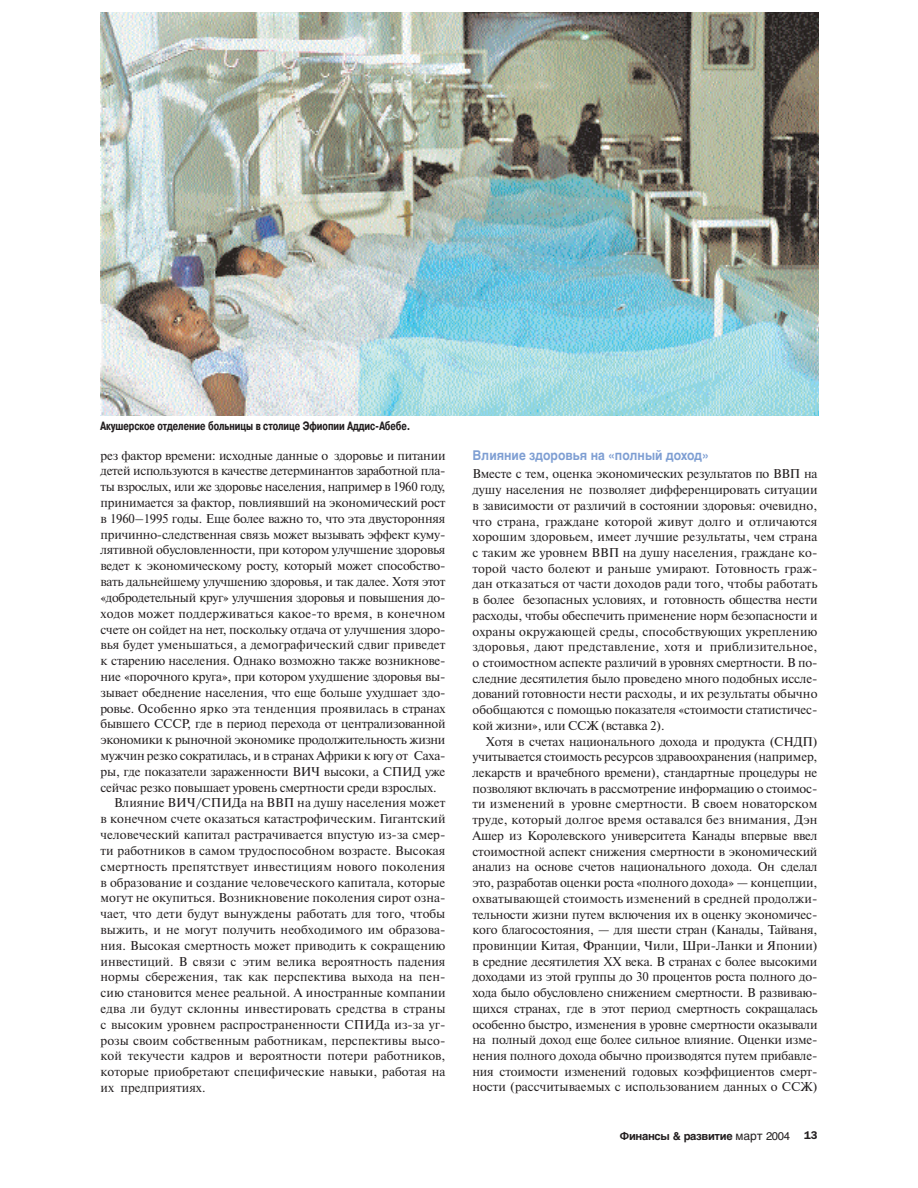
<style>
.page{position:relative;width:918px;height:1188px;background:#fff}
.page>*{position:absolute;margin:0;border:0;box-sizing:border-box;transform-origin:0 0}
.t1{font:700 13.5px "Helvetica Cyr";color:#7f9fd3;scale:.9 1}
.t2{font:12.75px/15.8px "Newton C";color:#231f20;text-align:justify}
.t3{font:12.75px "Newton C";letter-spacing:-.025em;color:#231f20}
.t4{font:12.75px "Newton C";letter-spacing:-.02em;color:#231f20}
.t5{font:700 12px "Pragmatica Cond C";color:#231f20;scale:.9 1}
.t6{font:700 11.25px "Helvetica Cyr";letter-spacing:-.03em;color:#231f20}
.s1{font-family:"Helvetica Cyr Upright";font-weight:400;font-size:12px}
.s2{font-family:"Helvetica Cyr Upright";font-weight:400}
.s3{font-family:"Franklin Gothic";font-weight:600}
</style>
<div class="page">
<img style="left:101px;top:13px;width:718px;height:402px">
<p class="t5" style="left:100px;top:422px;width:346px">Акушерское отделение больницы в столице Эфиопии Аддис-Абебе.</p>
<p class="t2" style="left:100px;top:449px;width:347px">рез фактор времени: исходные данные о здоровье и питании</p>
<p class="t3" style="left:100px;top:467px;width:346px">детей используются в качестве детерминантов заработной пла-</p>
<p class="t3" style="left:100px;top:482px;width:346px">ты взрослых, или же здоровье населения, например в 1960 году,</p>
<p class="t2" style="left:100px;top:496px;width:346px">принимается за фактор, повлиявший на экономический рост</p>
<p class="t2" style="left:100px;top:512px;width:347px">в 1960–1995 годы. Еще более важно то, что эта двусторонняя</p>
<p class="t2" style="left:100px;top:528px;width:347px">причинно-следственная связь может вызывать эффект куму-</p>
<p class="t2" style="left:100px;top:544px;width:347px">лятивной обусловленности, при котором улучшение здоровья</p>
<p class="t2" style="left:100px;top:559px;width:347px">ведет к экономическому росту, который может способство-</p>
<p class="t3" style="left:100px;top:577px;width:346px">вать дальнейшему улучшению здоровья, и так далее. Хотя этот</p>
<p class="t3" style="left:100px;top:593px;width:346px">«добродетельный круг» улучшения здоровья и повышения до-</p>
<p class="t2" style="left:100px;top:607px;width:346px">ходов может поддерживаться какое-то время, в конечном</p>
<p class="t2" style="left:100px;top:623px;width:347px">счете он сойдет на нет, поскольку отдача от улучшения здоро-</p>
<p class="t2" style="left:100px;top:639px;width:347px">вья будет уменьшаться, а демографический сдвиг приведет</p>
<p class="t2" style="left:100px;top:654px;width:347px">к старению населения. Однако возможно также возникнове-</p>
<p class="t2" style="left:100px;top:670px;width:347px">ние «порочного круга», при котором ухудшение здоровья вы-</p>
<p class="t2" style="left:100px;top:686px;width:347px">зывает обеднение населения, что еще больше ухудшает здо-</p>
<p class="t2" style="left:100px;top:702px;width:347px">ровье. Особенно ярко эта тенденция проявилась в странах</p>
<p class="t2" style="left:101px;top:718px;width:347px">бывшего СССР, где в период перехода от централизованной</p>
<p class="t3" style="left:101px;top:735px;width:346px">экономики к рыночной экономике продолжительность жизни</p>
<p class="t4" style="left:101px;top:751px;width:346px">мужчин резко сократилась, и в странах Африки к югу от Саха-</p>
<p class="t2" style="left:101px;top:765px;width:346px">ры, где показатели зараженности ВИЧ высоки, а СПИД уже</p>
<p class="t2" style="left:101px;top:781px;width:338px">сейчас резко повышает уровень смертности среди взрослых.</p>
<p class="t2" style="left:114px;top:797px;width:333px">Влияние ВИЧ/СПИДа на ВВП на душу населения может</p>
<p class="t2" style="left:101px;top:812px;width:347px">в конечном счете оказаться катастрофическим. Гигантский</p>
<p class="t2" style="left:101px;top:828px;width:347px">человеческий капитал растрачивается впустую из-за смер-</p>
<p class="t2" style="left:101px;top:844px;width:347px">ти работников в самом трудоспособном возрасте. Высокая</p>
<p class="t2" style="left:101px;top:860px;width:347px">смертность препятствует инвестициям нового поколения</p>
<p class="t2" style="left:101px;top:876px;width:347px">в образование и создание человеческого капитала, которые</p>
<p class="t2" style="left:101px;top:891px;width:347px">могут не окупиться. Возникновение поколения сирот озна-</p>
<p class="t2" style="left:101px;top:907px;width:346px">чает, что дети будут вынуждены работать для того, чтобы</p>
<p class="t2" style="left:101px;top:923px;width:347px">выжить, и не могут получить необходимого им образова-</p>
<p class="t2" style="left:101px;top:939px;width:347px">ния. Высокая смертность может приводить к сокращению</p>
<p class="t2" style="left:101px;top:955px;width:347px">инвестиций. В связи с этим велика вероятность падения</p>
<p class="t2" style="left:101px;top:971px;width:347px">нормы сбережения, так как перспектива выхода на пен-</p>
<p class="t2" style="left:101px;top:986px;width:347px">сию становится менее реальной. А иностранные компании</p>
<p class="t2" style="left:101px;top:1002px;width:346px">едва ли будут склонны инвестировать средства в страны</p>
<p class="t2" style="left:101px;top:1018px;width:347px">с высоким уровнем распространенности СПИДа из-за уг-</p>
<p class="t2" style="left:101px;top:1034px;width:347px">розы своим собственным работникам, перспективы высо-</p>
<p class="t2" style="left:101px;top:1050px;width:347px">кой текучести кадров и вероятности потери работников,</p>
<p class="t2" style="left:101px;top:1065px;width:347px">которые приобретают специфические навыки, работая на</p>
<p class="t2" style="left:101px;top:1081px;width:107px">их предприятиях.</p>
<p class="t1" style="left:472px;top:451px;width:264px">Влияние здоровья на «полный доход»</p>
<p class="t2" style="left:472px;top:468px;width:347px">Вместе с тем, оценка экономических результатов по ВВП на душу населения не позволяет дифференцировать ситуации в зависимости от различий в состоянии здоровья: очевидно, что страна, граждане которой живут долго и отличаются хорошим здоровьем, имеет лучшие результаты, чем страна с таким же уровнем ВВП на душу населения, граждане ко&shy;торой часто болеют и раньше умирают. Готовность граж&shy;дан отказаться от части доходов ради того, чтобы работать в более безопасных условиях, и готовность общества нести расходы, чтобы обеспечить применение норм безопасности и охраны окружающей среды, способствующих укреплению здоровья, дают представление, хотя и приблизительное, о стоимостном аспекте различий в уровнях смертности. В по&shy;следние десятилетия было проведено много подобных иссле&shy;дований готовности нести расходы, и их результаты обычно обобщаются с помощью показателя «стоимости статистичес&shy;кой жизни», или ССЖ (вставка 2).</p>
<p class="t2" style="left:473px;top:735px;width:347px;text-indent:13px">Хотя в счетах национального дохода и продукта (СНДП) учитывается стоимость ресурсов здравоохранения (например, лекарств и врачебного времени), стандартные процедуры не позволяют включать в рассмотрение информацию о стоимос&shy;ти изменений в уровне смертности. В своем новаторском труде, который долгое время оставался без внимания, Дэн Ашер из Королевского университета Канады впервые ввел стоимостной аспект снижения смертности в экономический анализ на основе счетов национального дохода. Он сделал это, разработав оценки роста «полного дохода» — концепции, охватывающей стоимость изменений в средней продолжи&shy;тельности жизни путем включения их в оценку экономичес&shy;кого благосостояния, — для шести стран (Канады, Тайваня, провинции Китая, Франции, Чили, Шри-Ланки и Японии) в средние десятилетия XX века. В странах с более высокими доходами из этой группы до 30 процентов роста полного до&shy;хода было обусловлено снижением смертности. В развиваю&shy;щихся странах, где в этот период смертность сокращалась особенно быстро, изменения в уровне смертности оказывали на полный доход еще более сильное влияние. Оценки изме&shy;нения полного дохода обычно производятся путем прибавле&shy;ния стоимости изменений годовых коэффициентов смерт&shy;ности (рассчитываемых с использованием данных о ССЖ)</p>
<p class="t6" style="left:620px;top:1132px;width:199px">Финансы &amp; развитие <span class="s1">март</span> <span class="s2">2004</span> <span class="s3">13</span></p>
</div>
